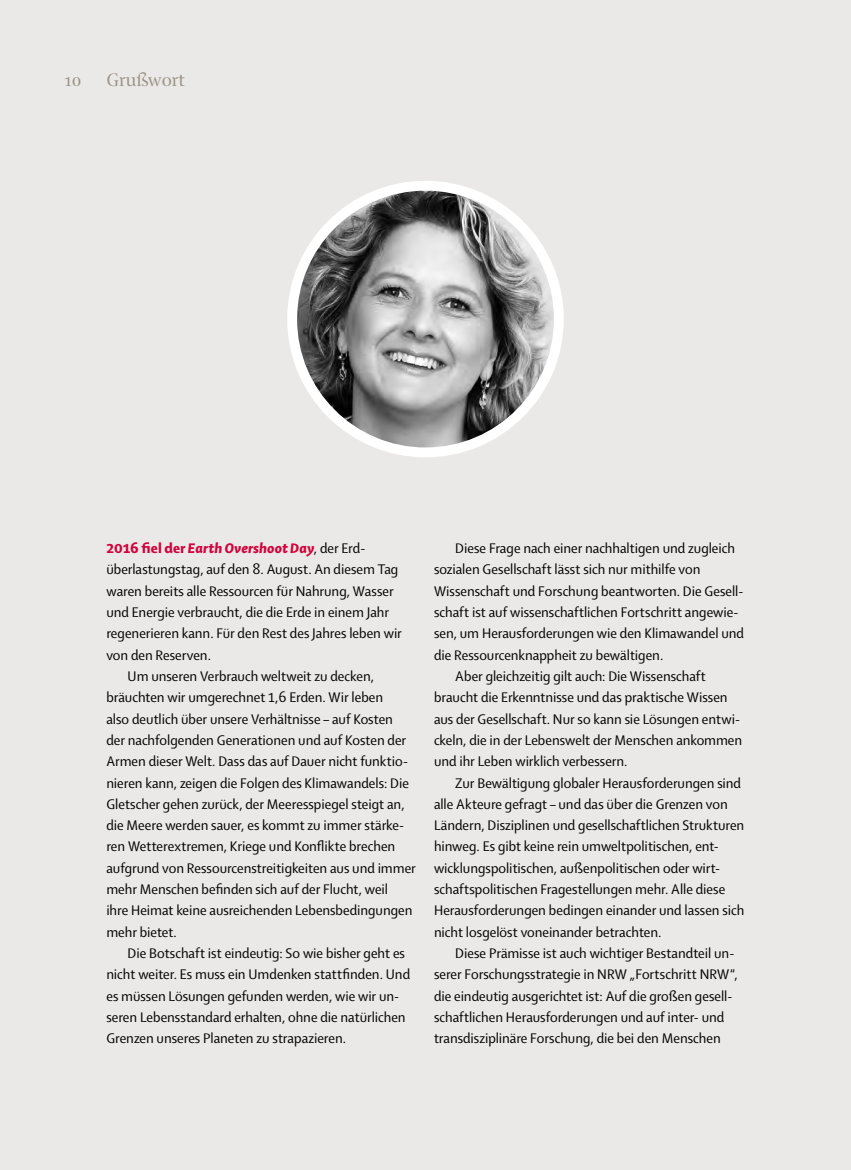
<style>
.page{position:relative;width:851px;height:1170px;background:#fff}
.page>*{position:absolute;margin:0;border:0;box-sizing:border-box;transform-origin:0 0}
.t1{font:19.5px "Enigma Display";color:#9b9387}
.t2{font:15px "Shaker 2";color:#000}
.t3{font:italic 800 15px "Shaker 2";letter-spacing:.005em;color:#d0043c}
.s1{font-style:normal}
.s2{font-weight:400;font-style:normal;color:#000}
</style>
<div class="page">
<div style="left:0;top:0;width:850px;height:1169px;background:#ebe9e7"></div>
<div style="left:287px;top:181px;width:276px;height:276px;background:#fff;border-radius:50%"></div>
<img style="left:297px;top:191px;width:257px;height:256px;border-radius:128px">
<h1 class="t1" style="left:65px;top:69px;width:18px">10</h1>
<h1 class="t1" style="left:106px;top:69px;width:80px">Grußwort</h1>
<p class="t3" style="left:106px;top:538px;width:259px"><span class="s1">2016 fiel der</span> Earth Overshoot Day<span class="s2">, der Erd-</span></p>
<p class="t2" style="left:106px;top:559px;width:293px">überlastungstag, auf den 8. August. An diesem Tag</p>
<p class="t2" style="left:106px;top:581px;width:289px">waren bereits alle Ressourcen für Nahrung, Wasser</p>
<p class="t2" style="left:106px;top:602px;width:284px">und Energie verbraucht, die die Erde in einem Jahr</p>
<p class="t2" style="left:106px;top:623px;width:297px">regenerieren kann. Für den Rest des Jahres leben wir</p>
<p class="t2" style="left:106px;top:645px;width:106px">von den Reserven.</p>
<p class="t2" style="left:128px;top:666px;width:248px">Um unseren Verbrauch weltweit zu decken,</p>
<p class="t2" style="left:106px;top:687px;width:278px">bräuchten wir umgerechnet 1,6 Erden. Wir leben</p>
<p class="t2" style="left:106px;top:708px;width:288px">also deutlich über unsere Verhältnisse – auf Kosten</p>
<p class="t2" style="left:106px;top:730px;width:301px">der nachfolgenden Generationen und auf Kosten der</p>
<p class="t2" style="left:106px;top:751px;width:303px">Armen dieser Welt. Dass das auf Dauer nicht funktio-</p>
<p class="t2" style="left:106px;top:772px;width:304px">nieren kann, zeigen die Folgen des Klimawandels: Die</p>
<p class="t2" style="left:106px;top:794px;width:300px">Gletscher gehen zurück, der Meeresspiegel steigt an,</p>
<p class="t2" style="left:106px;top:815px;width:299px">die Meere werden sauer, es kommt zu immer stärke-</p>
<p class="t2" style="left:106px;top:836px;width:290px">ren Wetterextremen, Kriege und Konflikte brechen</p>
<p class="t2" style="left:106px;top:858px;width:311px">aufgrund von Ressourcenstreitigkeiten aus und immer</p>
<p class="t2" style="left:106px;top:879px;width:283px">mehr Menschen befinden sich auf der Flucht, weil</p>
<p class="t2" style="left:106px;top:900px;width:307px">ihre Heimat keine ausreichenden Lebensbedingungen</p>
<p class="t2" style="left:106px;top:921px;width:72px">mehr bietet.</p>
<p class="t2" style="left:128px;top:943px;width:279px">Die Botschaft ist eindeutig: So wie bisher geht es</p>
<p class="t2" style="left:106px;top:964px;width:305px">nicht weiter. Es muss ein Umdenken stattfinden. Und</p>
<p class="t2" style="left:106px;top:985px;width:294px">es müssen Lösungen gefunden werden, wie wir un-</p>
<p class="t2" style="left:106px;top:1007px;width:301px">seren Lebensstandard erhalten, ohne die natürlichen</p>
<p class="t2" style="left:106px;top:1028px;width:241px">Grenzen unseres Planeten zu strapazieren.</p>
<p class="t2" style="left:455px;top:538px;width:281px">Diese Frage nach einer nachhaltigen und zugleich</p>
<p class="t2" style="left:434px;top:559px;width:268px">sozialen Gesellschaft lässt sich nur mithilfe von</p>
<p class="t2" style="left:434px;top:581px;width:311px">Wissenschaft und Forschung beantworten. Die Gesell-</p>
<p class="t2" style="left:434px;top:602px;width:306px">schaft ist auf wissenschaftlichen Fortschritt angewie-</p>
<p class="t2" style="left:434px;top:623px;width:311px">sen, um Herausforderungen wie den Klimawandel und</p>
<p class="t2" style="left:434px;top:645px;width:231px">die Ressourcenknappheit zu bewältigen.</p>
<p class="t2" style="left:455px;top:666px;width:252px">Aber gleichzeitig gilt auch: Die Wissenschaft</p>
<p class="t2" style="left:434px;top:687px;width:295px">braucht die Erkenntnisse und das praktische Wissen</p>
<p class="t2" style="left:434px;top:708px;width:307px">aus der Gesellschaft. Nur so kann sie Lösungen entwi-</p>
<p class="t2" style="left:434px;top:730px;width:309px">ckeln, die in der Lebenswelt der Menschen ankommen</p>
<p class="t2" style="left:434px;top:751px;width:195px">und ihr Leben wirklich verbessern.</p>
<p class="t2" style="left:455px;top:772px;width:287px">Zur Bewältigung globaler Herausforderungen sind</p>
<p class="t2" style="left:434px;top:794px;width:295px">alle Akteure gefragt – und das über die Grenzen von</p>
<p class="t2" style="left:434px;top:815px;width:312px">Ländern, Disziplinen und gesellschaftlichen Strukturen</p>
<p class="t2" style="left:434px;top:836px;width:286px">hinweg. Es gibt keine rein umweltpolitischen, ent-</p>
<p class="t2" style="left:434px;top:858px;width:288px">wicklungspolitischen, außenpolitischen oder wirt-</p>
<p class="t2" style="left:434px;top:879px;width:293px">schaftspolitischen Fragestellungen mehr. Alle diese</p>
<p class="t2" style="left:434px;top:900px;width:312px">Herausforderungen bedingen einander und lassen sich</p>
<p class="t2" style="left:434px;top:921px;width:229px">nicht losgelöst voneinander betrachten.</p>
<p class="t2" style="left:455px;top:943px;width:280px">Diese Prämisse ist auch wichtiger Bestandteil un-</p>
<p class="t2" style="left:434px;top:964px;width:305px">serer Forschungsstrategie in NRW „Fortschritt NRW“,</p>
<p class="t2" style="left:434px;top:985px;width:300px">die eindeutig ausgerichtet ist: Auf die großen gesell-</p>
<p class="t2" style="left:434px;top:1007px;width:292px">schaftlichen Herausforderungen und auf inter- und</p>
<p class="t2" style="left:434px;top:1028px;width:288px">transdisziplinäre Forschung, die bei den Menschen</p>
</div>
